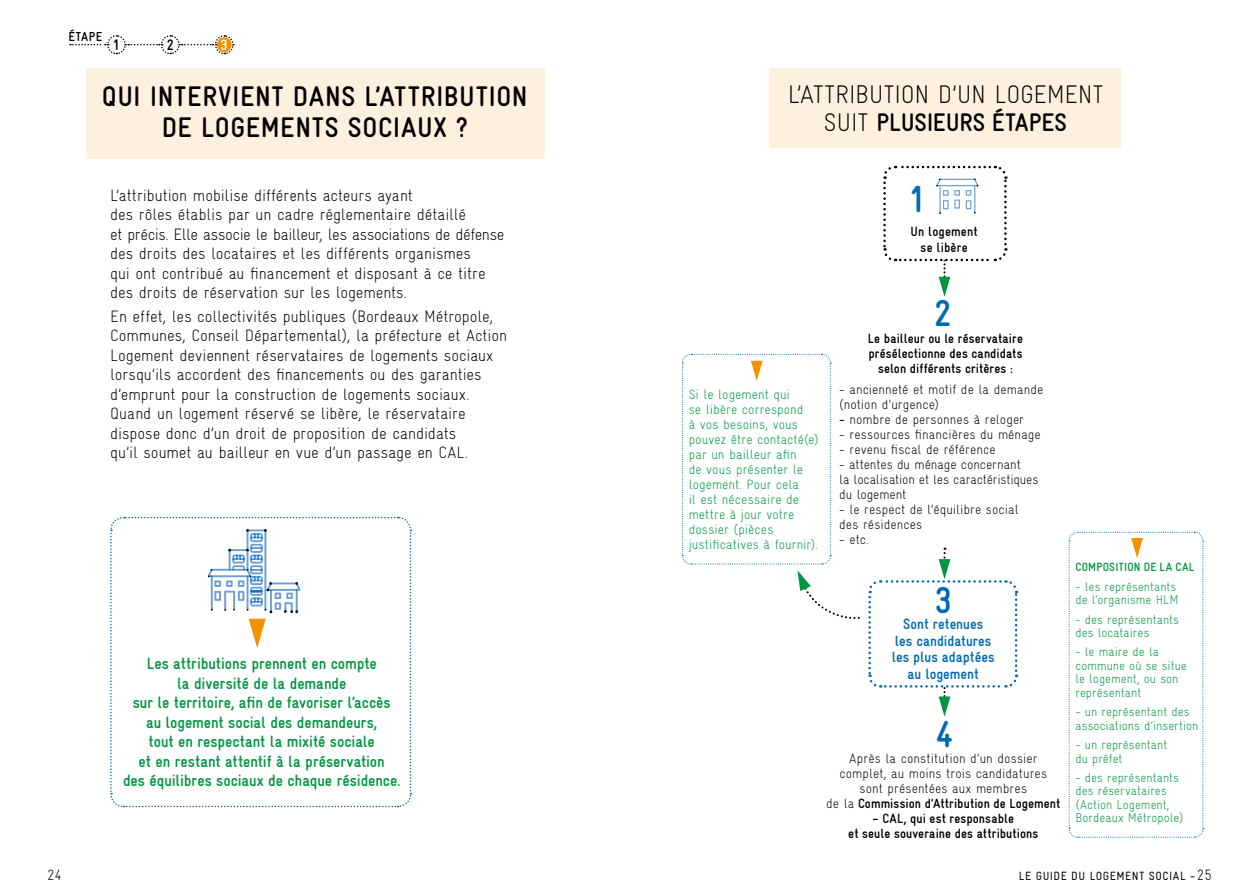
<style>
.page{position:relative;width:1259px;height:893px;background:#fff}
.page>*{position:absolute;margin:0;border:0;box-sizing:border-box;transform-origin:0 0}
.t1{font:700 37.5px "Gravur Condensed Pro";color:#0069b4}
.t2{font:700 28.5px/31.5px "Gravur Condensed Pro";letter-spacing:.02em;color:#000;text-align:center}
.t3{font:300 25.5px/28.5px "Gravur Condensed Pro";letter-spacing:-.015em;color:#000;text-align:center}
.t4{font:300 16.5px/19.5px "Gravur Condensed Pro";letter-spacing:-.005em;color:#000}
.t5{font:700 16.5px/19.5px "Gravur Condensed Pro";letter-spacing:-.005em;color:#009641;text-align:center}
.t6{font:700 15.3px "Gravur Condensed Pro";color:#000}
.t7{font:700 15.3px "Gravur Condensed Pro";color:#fff}
.t8{font:700 15px/16.5px "Gravur Condensed Pro";color:#0069b4;text-align:center}
.t9{font:300 15px "Gravur Condensed Pro";color:#000}
.t10{font:300 13.5px/15px "Gravur Condensed Pro";letter-spacing:.005em;color:#000}
.t11{font:300 13.5px/15px "Gravur Condensed Pro";letter-spacing:.005em;color:#009641}
.t12{font:700 13.5px/15px "Gravur Condensed Pro";letter-spacing:.005em;color:#000;text-align:center}
.t13{font:700 13.05px "Gravur Condensed Pro";letter-spacing:.04em;color:#000}
.t14{font:300 12.75px/13.5px "Gravur Condensed Pro";letter-spacing:.005em;color:#009641}
.t15{font:12px "Gravur Condensed Pro";letter-spacing:.045em;color:#000}
.t16{font:700 12px "Gravur Condensed Pro";letter-spacing:.025em;color:#009641}
.s1{font-weight:700}
.s2{font-weight:400}
.s3{font-weight:300;font-size:15px}
</style>
<div class="page">
<div style="left:769px;top:68px;width:352px;height:80px;background:#fef0de"></div>
<svg style="left:1068px;top:531px;width:136px;height:307px"></svg>
<div style="left:86px;top:68px;width:458px;height:90px;background:#fef0de"></div>
<svg style="left:682px;top:353px;width:336px;height:363px"></svg>
<svg style="left:110px;top:516px;width:302px;height:292px"></svg>
<svg style="left:883px;top:165px;width:125px;height:132px"></svg>
<svg style="left:70px;top:35px;width:164px;height:20px"></svg>
<p class="t13" style="left:68px;top:30px;width:35px">ÉTAPE</p>
<p class="t6" style="left:113px;top:36px;width:8px">1</p>
<p class="t6" style="left:167px;top:36px;width:9px">2</p>
<p class="t7" style="left:221px;top:36px;width:9px">3</p>
<h2 class="t2" style="left:102px;top:80px;width:427px">QUI INTERVIENT DANS L’ATTRIBUTION<br>DE LOGEMENTS SOCIAUX ?</h2>
<p class="t4" style="left:110px;top:185px;width:396px">L’attribution mobilise différents acteurs ayant<br>des rôles établis par un cadre réglementaire détaillé<br>et précis. Elle associe le bailleur, les associations de défense des droits des locataires et les différents organismes<br>qui ont contribué au financement et disposant à ce titre des droits de réservation sur les logements.</p>
<p class="t4" style="left:110px;top:306px;width:398px">En effet, les collectivités publiques (Bordeaux Métropole, Communes, Conseil Départemental), la préfecture et Action Logement deviennent réservataires de logements sociaux lorsqu’ils accordent des financements ou des garanties d’emprunt pour la construction de logements sociaux.<br>Quand un logement réservé se libère, le réservataire dispose donc d’un droit de proposition de candidats<br>qu’il soumet au bailleur en vue d’un passage en CAL.</p>
<p class="t5" style="left:123px;top:654px;width:279px">Les attributions prennent en compte<br>la diversité de la demande<br>sur le territoire, afin de favoriser l’accès<br>au logement social des demandeurs,<br>tout en respectant la mixité sociale<br>et en restant attentif à la préservation<br>des équilibres sociaux de chaque résidence.</p>
<h3 class="t3" style="left:788px;top:80px;width:316px">L’ATTRIBUTION D’UN LOGEMENT<br>SUIT <span class="s1">PLUSIEURS ÉTAPES</span></h3>
<h1 class="t1" style="left:908px;top:179px;width:18px">1</h1>
<p class="t12" style="left:910px;top:223px;width:69px;line-height:16.5px">Un logement se libère</p>
<p class="t11" style="left:688px;top:386px;width:132px">Si le logement qui<br>se libère correspond<br>à vos besoins, vous pouvez être contacté(e) par un bailleur afin<br>de vous présenter le logement. Pour cela<br>il est nécessaire de mettre à jour votre dossier (pièces justificatives à fournir).</p>
<h1 class="t1" style="left:934px;top:292px;width:19px">2</h1>
<p class="t12" style="left:868px;top:331px;width:157px">Le bailleur ou le réservataire présélectionne des candidats selon différents critères :</p>
<p class="t10" style="left:839px;top:382px;width:206px">- ancienneté et motif de la demande (notion d’urgence)</p>
<p class="t10" style="left:839px;top:412px;width:186px"><span class="s2">-</span> nombre de personnes à reloger</p>
<p class="t10" style="left:839px;top:427px;width:203px">- ressources financières du ménage</p>
<p class="t10" style="left:839px;top:442px;width:158px">- revenu fiscal de référence</p>
<p class="t10" style="left:839px;top:457px;width:201px">- attentes du ménage concernant<br>la localisation et les caractéristiques du logement</p>
<p class="t10" style="left:839px;top:502px;width:181px">- le respect de l’équilibre social des résidences</p>
<p class="t10" style="left:839px;top:532px;width:31px">- etc.</p>
<h1 class="t1" style="left:934px;top:580px;width:19px">3</h1>
<p class="t8" style="left:891px;top:616px;width:104px">Sont retenues<br>les candidatures les plus adaptées au logement</p>
<h1 class="t1" style="left:935px;top:713px;width:19px">4</h1>
<p class="t10" style="left:826px;top:751px;width:236px;text-align:center">Après la constitution d’un dossier complet, au moins trois candidatures<br>sont présentées aux membres<br>de la <span class="s1">Commission d’Attribution de Logement</span></p>
<p class="t12" style="left:848px;top:811px;width:191px">– CAL, qui est responsable<br>et seule souveraine des attributions</p>
<p class="t16" style="left:1075px;top:561px;width:120px">COMPOSITION DE LA CAL</p>
<p class="t14" style="left:1075px;top:580px;width:105px">- les représentants de l’organisme HLM</p>
<p class="t14" style="left:1075px;top:612px;width:105px">- des représentants des locataires</p>
<p class="t14" style="left:1075px;top:645px;width:113px">- le maire de la commune où se situe le logement, ou son représentant</p>
<p class="t14" style="left:1075px;top:705px;width:125px">- un représentant des associations d’insertion</p>
<p class="t14" style="left:1075px;top:738px;width:93px">- un représentant du préfet</p>
<p class="t14" style="left:1075px;top:771px;width:109px">- des représentants des réservataires (Action Logement,<br>Bordeaux Métropole)</p>
<p class="t9" style="left:47px;top:866px;width:17px">24</p>
<p class="t15" style="left:1019px;top:869px;width:194px">LE GUIDE DU LOGEMENT SOCIAL -<span class="s3">25</span></p>
</div>
